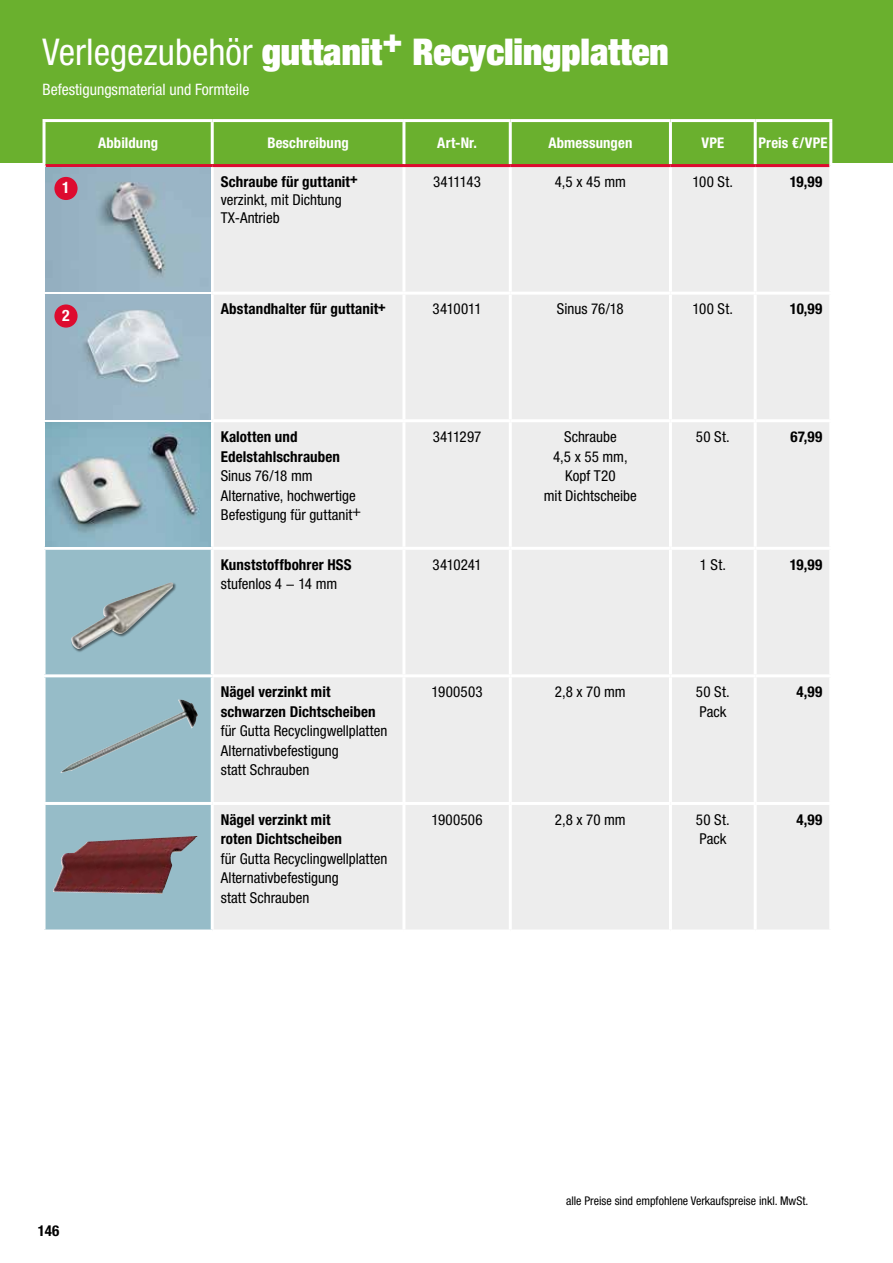
<style>
.page{position:relative;width:893px;height:1263px;background:#fff}
.page>*{position:absolute;margin:0;border:0;box-sizing:border-box;transform-origin:0 0}
.t1{font:900 condensed 36.9px "Helvetica Neue LT Pro";color:#fff}
.t2{font:condensed 15.75px "Helvetica Neue LT Pro";color:#fff}
.t3{font:700 condensed 15.75px "Helvetica Neue LT Pro";color:#fff}
.t4{font:condensed 15px/19.5px "Helvetica Neue LT Pro";color:#000}
.t5{font:700 condensed 15px/19.5px "Helvetica Neue LT Pro";letter-spacing:.005em;color:#000}
.t6{font:condensed 15px "Helvetica Neue LT Pro";letter-spacing:-.04em;color:#000}
.t7{font:condensed 15px "Helvetica Neue LT Pro";letter-spacing:-.025em;color:#000}
.t8{font:condensed 15px "Helvetica Neue LT Pro";letter-spacing:.02em;color:#000}
.t9{font:700 condensed 14.7px "Helvetica Neue LT Pro";letter-spacing:.005em;color:#fff}
.t10{font:condensed 12px "Helvetica Neue LT Pro";color:#000}
.s1{font-weight:400}
.s2{font-weight:700}
</style>
<div class="page">
<div style="left:0;top:0;width:893px;height:162px;background:#6ab02e"></div>
<div style="left:46px;top:122px;width:783px;height:42px;background:#6ab02e"></div>
<div style="left:214px;top:167px;width:615px;height:762px;background:#ededed"></div>
<div style="left:46px;top:550px;width:165px;height:379px;background:#96bcc8"></div>
<hr style="left:402px;top:167px;width:3px;height:125px;background:#fff">
<hr style="left:509px;top:167px;width:3px;height:125px;background:#fff">
<hr style="left:669px;top:167px;width:3px;height:125px;background:#fff">
<hr style="left:754px;top:167px;width:3px;height:125px;background:#fff">
<hr style="left:43px;top:119px;width:169px;height:3px;background:#fff">
<hr style="left:43px;top:122px;width:3px;height:44px;background:#fff">
<hr style="left:212px;top:119px;width:192px;height:3px;background:#fff">
<hr style="left:404px;top:119px;width:106px;height:3px;background:#fff">
<hr style="left:510px;top:119px;width:160px;height:3px;background:#fff">
<hr style="left:670px;top:119px;width:85px;height:3px;background:#fff">
<hr style="left:755px;top:119px;width:77px;height:3px;background:#fff">
<hr style="left:404px;top:164px;width:106px;height:3px;background:#dd0b2f">
<hr style="left:510px;top:164px;width:160px;height:3px;background:#dd0b2f">
<hr style="left:670px;top:164px;width:85px;height:3px;background:#dd0b2f">
<hr style="left:755px;top:164px;width:74px;height:3px;background:#dd0b2f">
<hr style="left:211px;top:122px;width:3px;height:42px;background:#fff">
<hr style="left:46px;top:164px;width:166px;height:3px;background:#dd0b2f">
<hr style="left:402px;top:122px;width:3px;height:42px;background:#fff">
<hr style="left:509px;top:122px;width:3px;height:42px;background:#fff">
<hr style="left:669px;top:122px;width:3px;height:42px;background:#fff">
<hr style="left:754px;top:122px;width:3px;height:42px;background:#fff">
<hr style="left:829px;top:122px;width:3px;height:44px;background:#fff">
<hr style="left:212px;top:292px;width:192px;height:3px;background:#fff">
<hr style="left:404px;top:292px;width:106px;height:3px;background:#fff">
<hr style="left:402px;top:295px;width:3px;height:124px;background:#fff">
<hr style="left:510px;top:292px;width:160px;height:3px;background:#fff">
<hr style="left:509px;top:295px;width:3px;height:124px;background:#fff">
<hr style="left:670px;top:292px;width:85px;height:3px;background:#fff">
<hr style="left:669px;top:295px;width:3px;height:124px;background:#fff">
<hr style="left:755px;top:292px;width:77px;height:3px;background:#fff">
<hr style="left:754px;top:295px;width:3px;height:124px;background:#fff">
<hr style="left:212px;top:419px;width:192px;height:3px;background:#fff">
<hr style="left:404px;top:419px;width:106px;height:3px;background:#fff">
<hr style="left:402px;top:422px;width:3px;height:125px;background:#fff">
<hr style="left:510px;top:419px;width:160px;height:3px;background:#fff">
<hr style="left:509px;top:422px;width:3px;height:125px;background:#fff">
<hr style="left:670px;top:419px;width:85px;height:3px;background:#fff">
<hr style="left:669px;top:422px;width:3px;height:125px;background:#fff">
<hr style="left:755px;top:419px;width:77px;height:3px;background:#fff">
<hr style="left:754px;top:422px;width:3px;height:125px;background:#fff">
<hr style="left:212px;top:547px;width:192px;height:3px;background:#fff">
<hr style="left:404px;top:547px;width:106px;height:3px;background:#fff">
<hr style="left:402px;top:550px;width:3px;height:124px;background:#fff">
<hr style="left:510px;top:547px;width:160px;height:3px;background:#fff">
<hr style="left:509px;top:550px;width:3px;height:124px;background:#fff">
<hr style="left:670px;top:547px;width:85px;height:3px;background:#fff">
<hr style="left:669px;top:550px;width:3px;height:124px;background:#fff">
<hr style="left:755px;top:547px;width:77px;height:3px;background:#fff">
<hr style="left:754px;top:550px;width:3px;height:124px;background:#fff">
<hr style="left:43px;top:674px;width:169px;height:3px;background:#fff">
<hr style="left:212px;top:674px;width:192px;height:3px;background:#fff">
<hr style="left:404px;top:674px;width:106px;height:3px;background:#fff">
<hr style="left:402px;top:677px;width:3px;height:125px;background:#fff">
<hr style="left:510px;top:674px;width:160px;height:3px;background:#fff">
<hr style="left:509px;top:677px;width:3px;height:125px;background:#fff">
<hr style="left:670px;top:674px;width:85px;height:3px;background:#fff">
<hr style="left:669px;top:677px;width:3px;height:125px;background:#fff">
<hr style="left:755px;top:674px;width:77px;height:3px;background:#fff">
<hr style="left:754px;top:677px;width:3px;height:125px;background:#fff">
<hr style="left:43px;top:802px;width:169px;height:3px;background:#fff">
<hr style="left:212px;top:802px;width:192px;height:3px;background:#fff">
<hr style="left:404px;top:802px;width:106px;height:3px;background:#fff">
<hr style="left:402px;top:805px;width:3px;height:124px;background:#fff">
<hr style="left:510px;top:802px;width:160px;height:3px;background:#fff">
<hr style="left:509px;top:805px;width:3px;height:124px;background:#fff">
<hr style="left:670px;top:802px;width:85px;height:3px;background:#fff">
<hr style="left:669px;top:805px;width:3px;height:124px;background:#fff">
<hr style="left:755px;top:802px;width:77px;height:3px;background:#fff">
<hr style="left:754px;top:805px;width:3px;height:124px;background:#fff">
<hr style="left:212px;top:164px;width:192px;height:3px;background:#dd0b2f">
<img style="left:46px;top:167px;width:165px;height:125px">
<img style="left:46px;top:295px;width:165px;height:124px">
<img style="left:46px;top:422px;width:165px;height:125px">
<img style="left:156px;top:699px;width:28px;height:25px">
<img style="left:52px;top:836px;width:146px;height:58px">
<div style="left:71px;top:582px;width:106px;height:70px;background:#000;opacity:.5"></div>
<img style="left:71px;top:582px;width:102px;height:68px">
<div style="left:55px;top:178px;width:22px;height:21px;background:#dd0b2f;border-radius:50%"></div>
<div style="left:54px;top:177px;width:24px;height:23px;border:2px solid #dd0b2f;border-radius:50%"></div>
<div style="left:55px;top:305px;width:22px;height:22px;background:#dd0b2f;border-radius:50%"></div>
<div style="left:54px;top:304px;width:24px;height:24px;border:2px solid #dd0b2f;border-radius:50%"></div>
<h1 class="t1" style="left:43px;top:27px;width:628px"><span class="s1">Verlegezubehör</span> guttanit<sup>+</sup> Recyclingplatten</h1>
<p class="t2" style="left:43px;top:80px;width:208px">Befestigungsmaterial und Formteile</p>
<p class="t3" style="left:62px;top:179px;width:9px">1</p>
<p class="t9" style="left:98px;top:135px;width:62px">Abbildung</p>
<p class="t9" style="left:267px;top:135px;width:83px">Beschreibung</p>
<p class="t9" style="left:437px;top:135px;width:41px">Art-Nr.</p>
<p class="t9" style="left:548px;top:135px;width:85px">Abmessungen</p>
<p class="t9" style="left:701px;top:135px;width:24px">VPE</p>
<p class="t9" style="left:758px;top:135px;width:71px">Preis €/VPE</p>
<p class="t4" style="left:221px;top:172px;width:139px;line-height:18px"><span class="s2">Schraube für guttanit</span><sup>+ </sup>verzinkt, mit Dichtung<br>TX-Antrieb</p>
<p class="t6" style="left:433px;top:173px;width:49px">3411143</p>
<p class="t4" style="left:555px;top:172px;width:73px">4,5 x 45 mm</p>
<p class="t4" style="left:693px;top:172px;width:42px">100 St.</p>
<p class="t5" style="left:790px;top:172px;width:34px">19,99</p>
<p class="t3" style="left:62px;top:306px;width:9px">2</p>
<p class="t5" style="left:221px;top:300px;width:167px">Abstandhalter für guttanit<sup>+</sup></p>
<p class="t4" style="left:433px;top:299px;width:51px">3410011</p>
<p class="t4" style="left:557px;top:299px;width:68px">Sinus 76/18</p>
<p class="t4" style="left:693px;top:299px;width:42px">100 St.</p>
<p class="t5" style="left:790px;top:300px;width:34px">10,99</p>
<p class="t5" style="left:221px;top:427px;width:121px">Kalotten und<br>Edelstahlschrauben</p>
<p class="t4" style="left:221px;top:466px;width:142px">Sinus 76/18 mm<br>Alternative, hochwertige<br>Befestigung für guttanit+</p>
<p class="t5" style="left:221px;top:555px;width:132px">Kunststoffbohrer HSS</p>
<p class="t4" style="left:221px;top:574px;width:118px">stufenlos 4 − 14 mm</p>
<p class="t5" style="left:221px;top:682px;width:157px">Nägel verzinkt mit schwarzen Dichtscheiben</p>
<p class="t4" style="left:221px;top:721px;width:168px">für Gutta Recyclingwellplatten<br>Alternativbefestigung<br>statt Schrauben</p>
<p class="t5" style="left:221px;top:810px;width:123px">Nägel verzinkt mit roten Dichtscheiben</p>
<p class="t4" style="left:221px;top:848px;width:168px">für Gutta Recyclingwellplatten<br>Alternativbefestigung<br>statt Schrauben</p>
<p class="t4" style="left:433px;top:427px;width:50px">3411297</p>
<p class="t4" style="left:544px;top:427px;width:94px;text-align:center">Schraube<br>4,5 x 55 mm,<br>Kopf T20<br>mit Dichtscheibe</p>
<p class="t4" style="left:696px;top:427px;width:35px">50 St.</p>
<p class="t5" style="left:790px;top:427px;width:33px">67,99</p>
<p class="t7" style="left:433px;top:555px;width:51px">3410241</p>
<p class="t4" style="left:700px;top:554px;width:28px">1 St.</p>
<p class="t5" style="left:790px;top:555px;width:34px">19,99</p>
<p class="t4" style="left:432px;top:682px;width:53px">1900503</p>
<p class="t4" style="left:555px;top:682px;width:72px">2,8 x 70 mm</p>
<p class="t4" style="left:696px;top:682px;width:35px">50 St.<br>Pack</p>
<p class="t5" style="left:796px;top:682px;width:27px">4,99</p>
<p class="t8" style="left:431px;top:811px;width:53px">1900506</p>
<p class="t4" style="left:555px;top:809px;width:72px">2,8 x 70 mm</p>
<p class="t4" style="left:696px;top:809px;width:35px">50 St.<br>Pack</p>
<p class="t5" style="left:796px;top:810px;width:27px">4,99</p>
<p class="t5" style="left:38px;top:1221px;width:23px">146</p>
<p class="t10" style="left:566px;top:1194px;width:244px">alle Preise sind empfohlene Verkaufspreise inkl. MwSt.</p>
</div>
